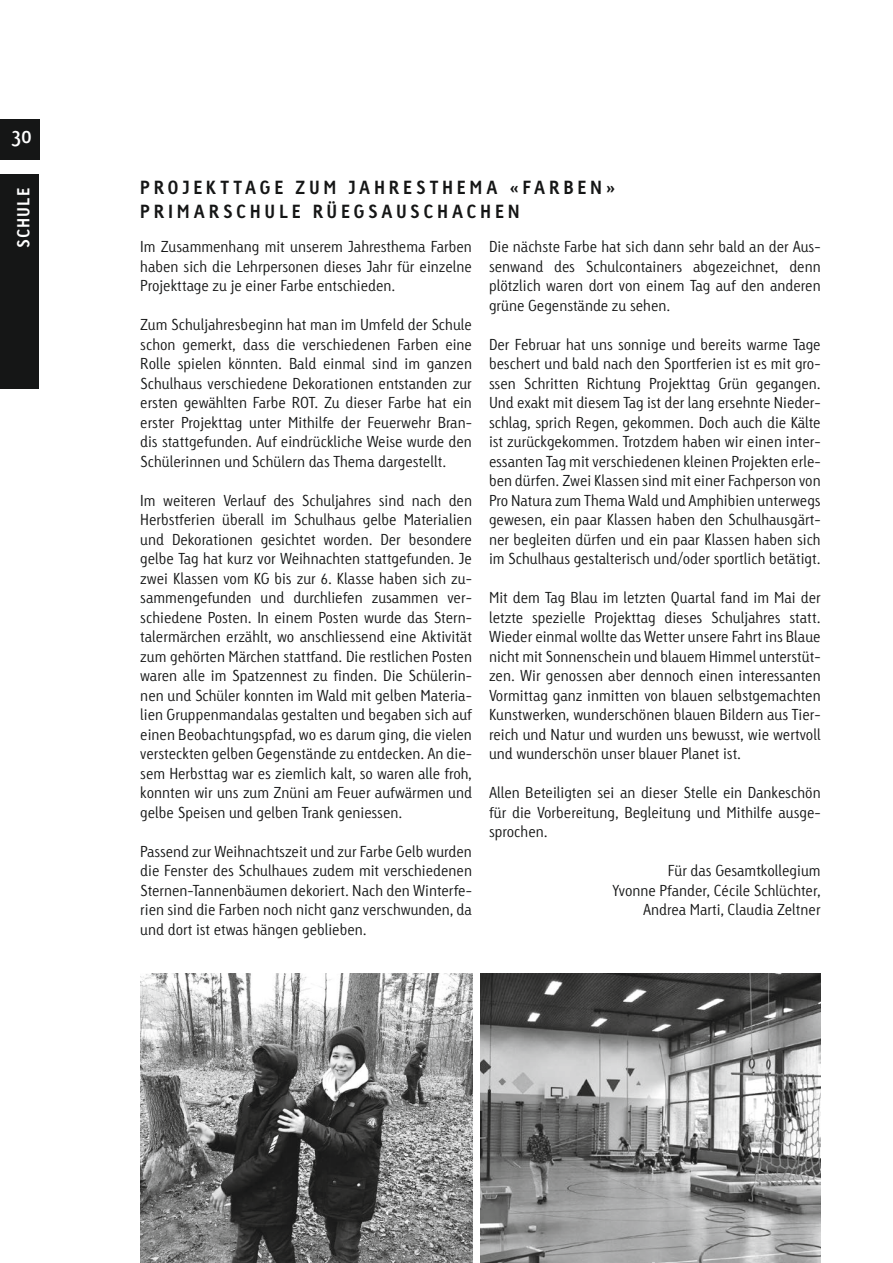
<style>
.page{position:relative;width:893px;height:1263px;background:#fff}
.page>*{position:absolute;margin:0;border:0;box-sizing:border-box;transform-origin:0 0}
._09_Pagina{font:22.5px "Linotype Tetria";color:#fff}
._02_Untertitel{font:700 18px/24px "Linotype Tetria";letter-spacing:.205em;color:#151616}
.Ressort_Flagge_Titel{font:700 16.5px "Linotype Tetria";letter-spacing:.07em;color:#fff}
._03_Grundtext{font:300 15px/19.5px "Linotype Tetria";color:#151616;text-align:justify}
._05_Grundtext_Rechts{font:300 15px "Linotype Tetria";color:#151616}
</style>
<div class="page">
<img style="left:140px;top:974px;width:332px;height:289px">
<div style="left:0;top:119px;width:39px;height:40px;background:#151616"></div>
<div style="left:0;top:174px;width:39px;height:215px;background:#151616"></div>
<img style="left:480px;top:974px;width:341px;height:289px">
<p class="_09_Pagina" style="left:12px;top:121px;width:22px">30</p>
<p class="Ressort_Flagge_Titel" style="left:13px;top:248px;width:62px;rotate:-90deg">SCHULE</p>
<p class="_02_Untertitel" style="left:140px;top:175px;width:477px">PROJEKTTAGE ZUM JAHRESTHEMA «FARBEN»<br>PRIMARSCHULE RÜEGSAUSCHACHEN</p>
<p class="_03_Grundtext" style="left:140px;top:237px;width:333px">Im Zusammenhang mit unserem Jahresthema Farben haben sich die Lehrpersonen dieses Jahr für einzelne Projekttage zu je einer Farbe entschieden.</p>
<p class="_03_Grundtext" style="left:140px;top:315px;width:333px">Zum Schuljahresbeginn hat man im Umfeld der Schule schon gemerkt, dass die verschiedenen Farben eine Rolle spielen könnten. Bald einmal sind im ganzen Schulhaus verschiedene Dekorationen entstanden zur ersten gewählten Farbe ROT. Zu dieser Farbe hat ein erster Projekttag unter Mithilfe der Feuerwehr Bran&shy;dis stattgefunden. Auf eindrückliche Weise wurde den Schülerinnen und Schülern das Thema dargestellt.</p>
<p class="_03_Grundtext" style="left:140px;top:491px;width:333px">Im weiteren Verlauf des Schuljahres sind nach den Herbstferien überall im Schulhaus gelbe Materialien und Dekorationen gesichtet worden. Der besondere gelbe Tag hat kurz vor Weihnachten stattgefunden. Je zwei Klassen vom KG bis zur 6. Klasse haben sich zu&shy;sammengefunden und durchliefen zusammen ver&shy;schiedene Posten. In einem Posten wurde das Stern&shy;talermärchen erzählt, wo anschliessend eine Aktivität zum gehörten Märchen stattfand. Die restlichen Posten waren alle im Spatzennest zu finden. Die Schülerin&shy;nen und Schüler konnten im Wald mit gelben Materia&shy;lien Gruppenmandalas gestalten und begaben sich auf einen Beobachtungspfad, wo es darum ging, die vielen versteckten gelben Gegenstände zu entdecken. An die&shy;sem Herbsttag war es ziemlich kalt, so waren alle froh, konnten wir uns zum Znüni am Feuer aufwärmen und gelbe Speisen und gelben Trank geniessen.</p>
<p class="_03_Grundtext" style="left:140px;top:842px;width:333px">Passend zur Weihnachtszeit und zur Farbe Gelb wurden die Fenster des Schulhaues zudem mit verschiedenen Sternen-Tannenbäumen dekoriert. Nach den Winterfe&shy;rien sind die Farben noch nicht ganz verschwunden, da und dort ist etwas hängen geblieben.</p>
<p class="_03_Grundtext" style="left:489px;top:237px;width:333px">Die nächste Farbe hat sich dann sehr bald an der Aus&shy;senwand des Schulcontainers abgezeichnet, denn plötzlich waren dort von einem Tag auf den anderen grüne Gegenstände zu sehen.</p>
<p class="_03_Grundtext" style="left:489px;top:335px;width:333px">Der Februar hat uns sonnige und bereits warme Tage beschert und bald nach den Sportferien ist es mit gro&shy;ssen Schritten Richtung Projekttag Grün gegangen.<br>Und exakt mit diesem Tag ist der lang ersehnte Nieder&shy;schlag, sprich Regen, gekommen. Doch auch die Kälte ist zurückgekommen. Trotzdem haben wir einen inter&shy;essanten Tag mit verschiedenen kleinen Projekten erle&shy;ben dürfen. Zwei Klassen sind mit einer Fachperson von Pro Natura zum Thema Wald und Amphibien unterwegs gewesen, ein paar Klassen haben den Schulhausgärt&shy;ner begleiten dürfen und ein paar Klassen haben sich im Schulhaus gestalterisch und/oder sportlich betätigt.</p>
<p class="_03_Grundtext" style="left:489px;top:588px;width:333px">Mit dem Tag Blau im letzten Quartal fand im Mai der letzte spezielle Projekttag dieses Schuljahres statt.<br>Wieder einmal wollte das Wetter unsere Fahrt ins Blaue nicht mit Sonnenschein und blauem Himmel unterstüt&shy;zen. Wir genossen aber dennoch einen interessanten Vormittag ganz inmitten von blauen selbstgemachten Kunstwerken, wunderschönen blauen Bildern aus Tier&shy;reich und Natur und wurden uns bewusst, wie wertvoll und wunderschön unser blauer Planet ist.</p>
<p class="_03_Grundtext" style="left:489px;top:783px;width:333px">Allen Beteiligten sei an dieser Stelle ein Dankeschön für die Vorbereitung, Begleitung und Mithilfe ausge&shy;sprochen.</p>
<p class="_05_Grundtext_Rechts" style="left:668px;top:862px;width:154px">Für das Gesamtkollegium</p>
<p class="_05_Grundtext_Rechts" style="left:613px;top:881px;width:210px">Yvonne Pfander, Cécile Schlüchter,</p>
<p class="_05_Grundtext_Rechts" style="left:643px;top:901px;width:179px">Andrea Marti, Claudia Zeltner</p>
</div>
